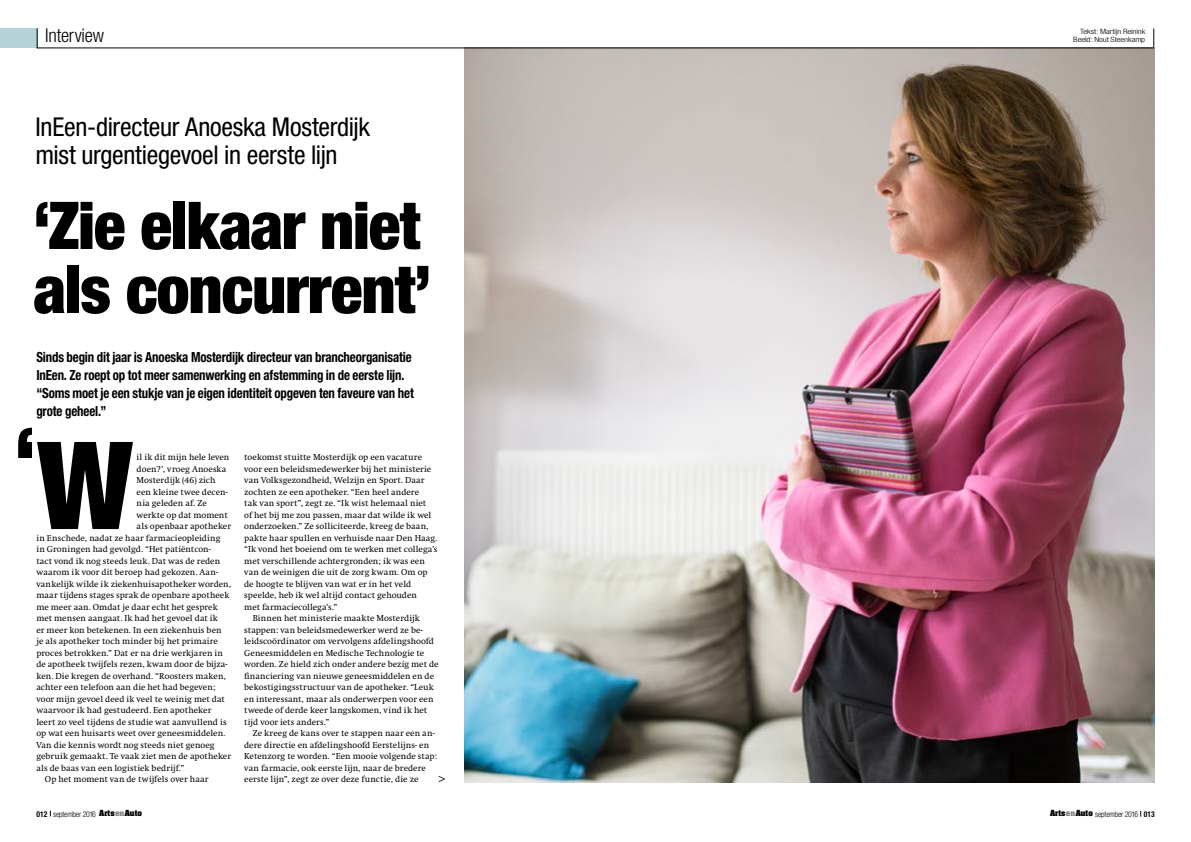
<style>
.page{position:relative;width:1191px;height:842px;background:#fff}
.page>*{position:absolute;margin:0;border:0;box-sizing:border-box;transform-origin:0 0}
.t1{font:900 expanded 78.5px "Helvetica Neue";color:#000}
.t2{font:900 condensed 66px/64px "Helvetica Neue";letter-spacing:-.02em;color:#000}
.t3{font:condensed 26px/28px "Helvetica Neue";letter-spacing:-.01em;color:#000}
.t4{font:300 condensed 19px "Helvetica Neue";letter-spacing:-.01em;color:#000}
.t5{font:700 condensed 14px/18px "Helvetica Neue";letter-spacing:-.01em;color:#000;scale:.92 1}
.t6{font:12px "Helvetica Neue";color:#000}
.t7{font:9px "AA Swift";letter-spacing:.005em;color:#000}
.t8{font:300 condensed 8px "Helvetica Neue";letter-spacing:-.02em;color:#000}
.t9{font:300 condensed 7.3px/8.3px "Helvetica Neue";letter-spacing:-.01em;color:#000;text-align:right;scale:1.21 1}
.s1{font-size:121.9px}
.s2{font-weight:700}
.s3{font-family:"Aachen";font-weight:700;font-stretch:normal;font-size:7.2px}
.s4{font-family:"Aachen";font-weight:700;font-stretch:normal;font-size:7.2px;color:#878787}
</style>
<div class="page">
<div style="left:0;top:28px;width:37px;height:20px;background:#b5d2d7"></div>
<svg style="left:37px;top:28px;width:1px;height:20px"></svg>
<svg style="left:1153px;top:28px;width:1px;height:20px"></svg>
<img style="left:464px;top:49px;width:690px;height:733px">
<hr style="left:37px;top:48px;width:1117px;height:1px;background:#000">
<h3 class="t4" style="left:45px;top:24px;width:60px">Interview</h3>
<p class="t9" style="left:1073px;top:27px;width:61px">Tekst: Martijn Reinink<br>Beeld: Nout Steenkamp</p>
<h3 class="t3" style="left:35px;top:113px;width:336px">InEen-directeur Anoeska Mosterdijk mist urgentiegevoel in eerste lijn</h3>
<h2 class="t2" style="left:33px;top:192px;width:399px">‘Zie elkaar niet als concurrent’</h2>
<p class="t5" style="left:36px;top:348px;width:412px">Sinds begin dit jaar is Anoeska Mosterdijk directeur van brancheorganisatie InEen. Ze roept op tot meer samenwerking en afstemming in de eerste lijn. “Soms moet je een stukje van je eigen identiteit opgeven ten faveure van het grote geheel.”</p>
<h1 class="t1" style="left:15px;top:405px;width:119px">‘<span class="s1">W</span></h1>
<p class="t7" style="left:137px;top:452px;width:94px">il ik dit mijn hele leven</p>
<p class="t7" style="left:137px;top:464px;width:91px">doen?’, vroeg Anoeska</p>
<p class="t7" style="left:137px;top:475px;width:81px">Mosterdijk (46) zich</p>
<p class="t7" style="left:137px;top:487px;width:93px">een kleine twee decen-</p>
<p class="t7" style="left:137px;top:498px;width:72px">nia geleden af. Ze</p>
<p class="t7" style="left:137px;top:510px;width:93px">werkte op dat moment</p>
<p class="t7" style="left:137px;top:521px;width:96px">als openbaar apotheker</p>
<p class="t7" style="left:36px;top:533px;width:186px">in Enschede, nadat ze haar farmacieopleiding</p>
<p class="t7" style="left:36px;top:544px;width:176px">in Groningen had gevolgd. “Het patiëntcon-</p>
<p class="t7" style="left:36px;top:556px;width:185px">tact vond ik nog steeds leuk. Dat was de reden</p>
<p class="t7" style="left:36px;top:567px;width:183px">waarom ik voor dit beroep had gekozen. Aan-</p>
<p class="t7" style="left:36px;top:579px;width:196px">vankelijk wilde ik ziekenhuisapotheker worden,</p>
<p class="t7" style="left:36px;top:590px;width:194px">maar tijdens stages sprak de openbare apotheek</p>
<p class="t7" style="left:36px;top:602px;width:183px">me meer aan. Omdat je daar echt het gesprek</p>
<p class="t7" style="left:36px;top:613px;width:183px">met mensen aangaat. Ik had het gevoel dat ik</p>
<p class="t7" style="left:36px;top:625px;width:187px">er meer kon betekenen. In een ziekenhuis ben</p>
<p class="t7" style="left:36px;top:636px;width:183px">je als apotheker toch minder bij het primaire</p>
<p class="t7" style="left:36px;top:648px;width:188px">proces betrokken.” Dat er na drie werkjaren in</p>
<p class="t7" style="left:36px;top:659px;width:193px">de apotheek twijfels rezen, kwam door de bijza-</p>
<p class="t7" style="left:36px;top:671px;width:191px">ken. Die kregen de overhand. “Roosters maken,</p>
<p class="t7" style="left:36px;top:682px;width:181px">achter een telefoon aan die het had begeven;</p>
<p class="t7" style="left:36px;top:694px;width:190px">voor mijn gevoel deed ik veel te weinig met dat</p>
<p class="t7" style="left:36px;top:705px;width:177px">waarvoor ik had gestudeerd. Een apotheker</p>
<p class="t7" style="left:36px;top:717px;width:192px">leert zo veel tijdens de studie wat aanvullend is</p>
<p class="t7" style="left:36px;top:728px;width:190px">op wat een huisarts weet over geneesmiddelen.</p>
<p class="t7" style="left:36px;top:740px;width:180px">Van die kennis wordt nog steeds niet genoeg</p>
<p class="t7" style="left:36px;top:751px;width:196px">gebruik gemaakt. Te vaak ziet men de apotheker</p>
<p class="t7" style="left:36px;top:763px;width:150px">als de baas van een logistiek bedrijf.”</p>
<p class="t7" style="left:45px;top:774px;width:165px">Op het moment van de twijfels over haar</p>
<p class="t7" style="left:244px;top:452px;width:179px">toekomst stuitte Mosterdijk op een vacature</p>
<p class="t7" style="left:244px;top:464px;width:188px">voor een beleidsmedewerker bij het ministerie</p>
<p class="t7" style="left:244px;top:475px;width:182px">van Volksgezondheid, Welzijn en Sport. Daar</p>
<p class="t7" style="left:244px;top:487px;width:176px">zochten ze een apotheker. “Een heel andere</p>
<p class="t7" style="left:244px;top:498px;width:183px">tak van sport”, zegt ze. “Ik wist helemaal niet</p>
<p class="t7" style="left:244px;top:510px;width:189px">of het bij me zou passen, maar dat wilde ik wel</p>
<p class="t7" style="left:244px;top:521px;width:186px">onderzoeken.” Ze solliciteerde, kreeg de baan,</p>
<p class="t7" style="left:244px;top:533px;width:194px">pakte haar spullen en verhuisde naar Den Haag.</p>
<p class="t7" style="left:244px;top:544px;width:195px">“Ik vond het boeiend om te werken met collega’s</p>
<p class="t7" style="left:244px;top:556px;width:182px">met verschillende achtergronden; ik was een</p>
<p class="t7" style="left:244px;top:567px;width:185px">van de weinigen die uit de zorg kwam. Om op</p>
<p class="t7" style="left:244px;top:579px;width:168px">de hoogte te blijven van wat er in het veld</p>
<p class="t7" style="left:244px;top:590px;width:174px">speelde, heb ik wel altijd contact gehouden</p>
<p class="t7" style="left:244px;top:602px;width:95px">met farmaciecollega’s.”</p>
<p class="t7" style="left:253px;top:613px;width:169px">Binnen het ministerie maakte Mosterdijk</p>
<p class="t7" style="left:244px;top:625px;width:180px">stappen: van beleidsmedewerker werd ze be-</p>
<p class="t7" style="left:244px;top:636px;width:191px">leidscoördinator om vervolgens afdelingshoofd</p>
<p class="t7" style="left:244px;top:648px;width:182px">Geneesmiddelen en Medische Technologie te</p>
<p class="t7" style="left:244px;top:659px;width:196px">worden. Ze hield zich onder andere bezig met de</p>
<p class="t7" style="left:244px;top:671px;width:191px">financiering van nieuwe geneesmiddelen en de</p>
<p class="t7" style="left:244px;top:682px;width:191px">bekostigingsstructuur van de apotheker. “Leuk</p>
<p class="t7" style="left:244px;top:694px;width:191px">en interessant, maar als onderwerpen voor een</p>
<p class="t7" style="left:244px;top:705px;width:184px">tweede of derde keer langskomen, vind ik het</p>
<p class="t7" style="left:244px;top:717px;width:87px">tijd voor iets anders.”</p>
<p class="t7" style="left:253px;top:728px;width:183px">Ze kreeg de kans over te stappen naar een an-</p>
<p class="t7" style="left:244px;top:740px;width:186px">dere directie en afdelingshoofd Eerstelijns- en</p>
<p class="t7" style="left:244px;top:751px;width:194px">Ketenzorg te worden. “Een mooie volgende stap:</p>
<p class="t7" style="left:244px;top:763px;width:183px">van farmacie, ook eerste lijn, naar de bredere</p>
<p class="t7" style="left:244px;top:774px;width:176px">eerste lijn”, zegt ze over deze functie, die ze</p>
<h3 class="t6" style="left:445px;top:787px;width:9px;rotate:-180deg">&lt;</h3>
<p class="t8" style="left:36px;top:809px;width:107px"><span class="s2">012</span> september 2016 <span class="s3">Arts</span><span class="s4">en</span><span class="s3">Auto</span></p>
<p class="t8" style="left:1050px;top:809px;width:106px"><span class="s3">Arts</span><span class="s4">en</span><span class="s3">Auto</span> september 2016 <span class="s2">013</span></p>
</div>
